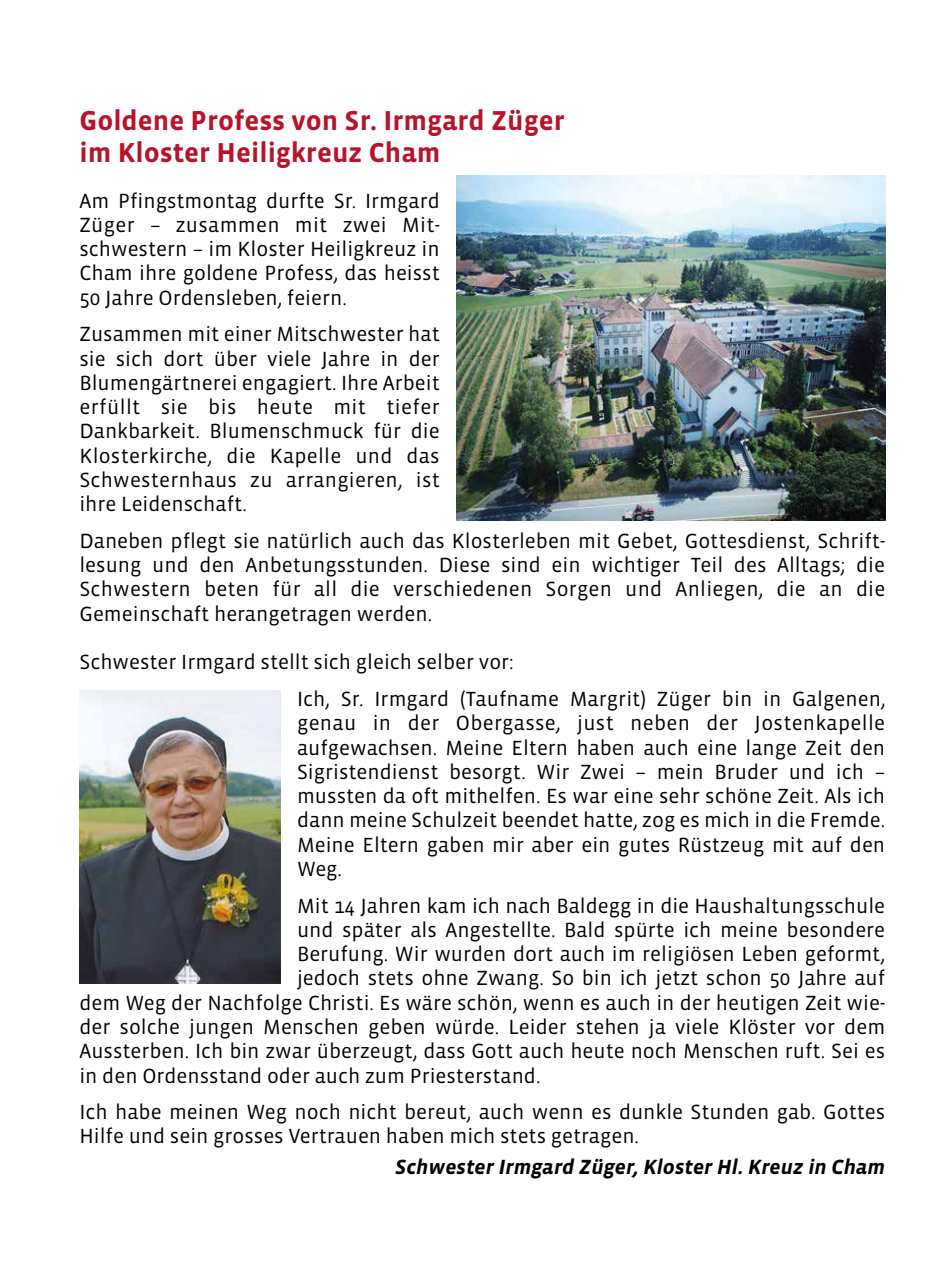
<style>
.page{position:relative;width:942px;height:1276px;background:#fff}
.page>*{position:absolute;margin:0;border:0;box-sizing:border-box;transform-origin:0 0}
.t1{font:700 28px/32.2px "Vista Sans";color:#b7142c}
.t2{font:21px/24.2px "Vista Sans";color:#000;text-align:justify}
.t3{font:italic 700 21px "Vista Sans";color:#000}
</style>
<div class="page">
<img style="left:456px;top:175px;width:428px;height:345px">
<img style="left:79px;top:690px;width:201px;height:293px">
<h1 class="t1" style="left:79px;top:105px;width:486px">Goldene Profess von Sr. Irmgard Züger im Kloster Heiligkreuz Cham</h1>
<p class="t2" style="left:79px;top:189px;width:362px">Am Pfingstmontag durfte Sr. Irmgard Züger – zusammen mit zwei Mit&shy;schwestern – im Kloster Heiligkreuz in Cham ihre goldene Profess, das heisst 50 Jahre Ordensleben, feiern.</p>
<p class="t2" style="left:79px;top:323px;width:362px">Zusammen mit einer Mitschwester hat sie sich dort über viele Jahre in der Blumengärtnerei engagiert. Ihre Arbeit erfüllt sie bis heute mit tiefer Dankbarkeit. Blumenschmuck für die Klosterkirche, die Kapelle und das Schwesternhaus zu arrangieren, ist ihre Leidenschaft.</p>
<p class="t2" style="left:79px;top:529px;width:807px">Daneben pflegt sie natürlich auch das Klosterleben mit Gebet, Gottesdienst, Schrift&shy;lesung und den Anbetungsstunden. Diese sind ein wichtiger Teil des Alltags; die Schwestern beten für all die verschiedenen Sorgen und Anliegen, die an die Gemeinschaft herangetragen werden.</p>
<p class="t2" style="left:297px;top:644px;width:589px;line-height:36.6px;text-indent:-217px">Schwester Irmgard stellt sich gleich selber vor:<br>Ich, Sr. Irmgard (Taufname Margrit) Züger bin in Galgenen,</p>
<p class="t2" style="left:297px;top:711px;width:589px">genau in der Obergasse, just neben der Jostenkapelle aufgewachsen. Meine Eltern haben auch eine lange Zeit den Sigristendienst besorgt. Wir Zwei – mein Bruder und ich – mussten da oft mithelfen. Es war eine sehr schöne Zeit. Als ich dann meine Schulzeit beendet hatte, zog es mich in die Fremde.<br>Meine Eltern gaben mir aber ein gutes Rüstzeug mit auf den Weg.</p>
<p class="t2" style="left:297px;top:894px;width:589px">Mit 14 Jahren kam ich nach Baldegg in die Haushaltungsschule</p>
<p class="t2" style="left:297px;top:918px;width:589px">und später als Angestellte. Bald spürte ich meine besondere</p>
<p class="t2" style="left:297px;top:942px;width:589px">Berufung. Wir wurden dort auch im religiösen Leben geformt,</p>
<p class="t2" style="left:297px;top:966px;width:589px">jedoch stets ohne Zwang. So bin ich jetzt schon 50 Jahre auf</p>
<p class="t2" style="left:79px;top:991px;width:807px">dem Weg der Nachfolge Christi. Es wäre schön, wenn es auch in der heutigen Zeit wie-</p>
<p class="t2" style="left:79px;top:1015px;width:807px">der solche jungen Menschen geben würde. Leider stehen ja viele Klöster vor dem</p>
<p class="t2" style="left:79px;top:1039px;width:807px">Aussterben. Ich bin zwar überzeugt, dass Gott auch heute noch Menschen ruft. Sei es</p>
<p class="t2" style="left:79px;top:1063px;width:462px">in den Ordensstand oder auch zum Priesterstand.</p>
<p class="t2" style="left:79px;top:1100px;width:807px">Ich habe meinen Weg noch nicht bereut, auch wenn es dunkle Stunden gab. Gottes<br>Hilfe und sein grosses Vertrauen haben mich stets getragen.</p>
<p class="t3" style="left:395px;top:1156px;width:491px">Schwester Irmgard Züger, Kloster Hl. Kreuz in Cham</p>
</div>
